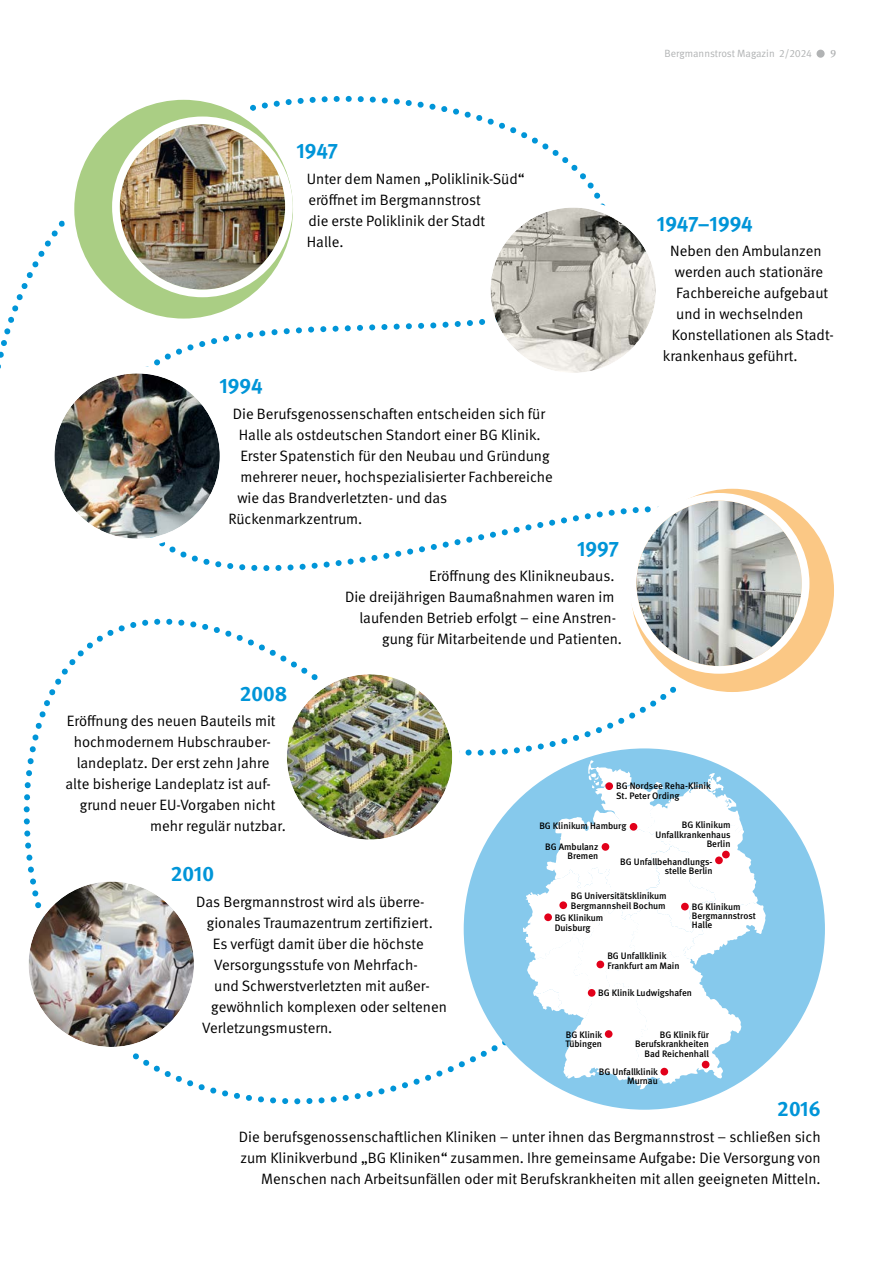
<style>
.page{position:relative;width:893px;height:1263px;background:#fff}
.page>*{position:absolute;margin:0;border:0;box-sizing:border-box;transform-origin:0 0}
.t1{font:700 21px "DGUV Meta";color:#0095d8}
.t2{font:15px/21px "DGUV Meta";color:#000;text-align:right}
.t3{font:10.5px "DGUV Meta";letter-spacing:-.005em;color:#b1b3b4}
.t4{font:500 10.5px "DGUV Meta Serif";color:#b1b3b4}
.t5{font:500 9.3px/9.3px "DGUV Meta";color:#000}
</style>
<div class="page">
<div style="left:816px;top:50px;width:9px;height:8px;background:#b1b3b4;border-radius:50%"></div>
<svg style="left:0;top:220px;width:88px;height:824px"></svg>
<svg style="left:250px;top:95px;width:356px;height:111px"></svg>
<svg style="left:146px;top:319px;width:448px;height:52px"></svg>
<svg style="left:383px;top:506px;width:276px;height:53px"></svg>
<svg style="left:434px;top:686px;width:242px;height:102px"></svg>
<svg style="left:0;top:431px;width:378px;height:589px"></svg>
<svg style="left:90px;top:923px;width:541px;height:187px"></svg>
<div style="left:464px;top:748px;width:361px;height:362px;background:#86c9ec;border-radius:50%"></div>
<svg style="left:523px;top:760px;width:243px;height:329px"></svg>
<div style="left:605px;top:782px;width:8px;height:8px;background:#e2001a;border-radius:50%"></div>
<div style="left:630px;top:823px;width:7px;height:8px;background:#e2001a;border-radius:50%"></div>
<div style="left:602px;top:843px;width:7px;height:8px;background:#e2001a;border-radius:50%"></div>
<div style="left:722px;top:851px;width:8px;height:7px;background:#e2001a;border-radius:50%"></div>
<div style="left:681px;top:903px;width:8px;height:7px;background:#e2001a;border-radius:50%"></div>
<div style="left:702px;top:1061px;width:7px;height:7px;background:#e2001a;border-radius:50%"></div>
<div style="left:559px;top:901px;width:8px;height:8px;background:#e2001a;border-radius:50%"></div>
<div style="left:544px;top:913px;width:8px;height:8px;background:#e2001a;border-radius:50%"></div>
<div style="left:605px;top:1030px;width:7px;height:8px;background:#e2001a;border-radius:50%"></div>
<div style="left:660px;top:1068px;width:8px;height:7px;background:#e2001a;border-radius:50%"></div>
<div style="left:596px;top:960px;width:8px;height:8px;background:#e2001a;border-radius:50%"></div>
<div style="left:588px;top:989px;width:7px;height:8px;background:#e2001a;border-radius:50%"></div>
<div style="left:715px;top:856px;width:8px;height:8px;background:#e2001a;border-radius:50%"></div>
<img style="left:490px;top:207px;width:166px;height:166px;border-radius:83px">
<div style="left:483px;top:200px;width:181px;height:181px;border:8px solid #fff;border-radius:50%"></div>
<img style="left:54px;top:373px;width:166px;height:166px;border-radius:83px">
<div style="left:47px;top:366px;width:180px;height:180px;border:8px solid #fff;border-radius:50%"></div>
<img style="left:29px;top:881px;width:165px;height:166px;border-radius:83px">
<div style="left:21px;top:874px;width:181px;height:180px;border:8px solid #fff;border-radius:50%"></div>
<img style="left:287px;top:674px;width:165px;height:166px;border-radius:83px">
<div style="left:279px;top:666px;width:181px;height:181px;border:8px solid #fff;border-radius:50%"></div>
<svg style="left:625px;top:483px;width:214px;height:214px;fill:#fbc885"></svg>
<div style="left:620px;top:478px;width:224px;height:224px;border:10px solid #fff;border-radius:50%"></div>
<img style="left:636px;top:501px;width:166px;height:165px;border-radius:83px">
<div style="left:629px;top:493px;width:180px;height:181px;border:8px solid #fff;border-radius:50%"></div>
<svg style="left:69px;top:95px;width:229px;height:229px;fill:#aace84"></svg>
<div style="left:64px;top:89px;width:240px;height:240px;border:10px solid #fff;border-radius:50%"></div>
<img style="left:120px;top:124px;width:165px;height:166px;border-radius:83px">
<div style="left:112px;top:117px;width:181px;height:180px;border:8px solid #fff;border-radius:50%"></div>
<h1 class="t1" style="left:296px;top:139px;width:43px">1947</h1>
<p class="t2" style="left:307px;top:168px;width:219px;text-align:left">Unter dem Namen „Poliklinik-Süd“ eröffnet im Bergmannstrost<br>die erste Poliklinik der Stadt<br>Halle.</p>
<h1 class="t1" style="left:219px;top:374px;width:45px">1994</h1>
<p class="t2" style="left:233px;top:403px;width:314px">Die Berufsgenossenschaften entscheiden sich für</p>
<p class="t2" style="left:239px;top:424px;width:303px">Halle als ostdeutschen Standort einer BG Klinik.</p>
<p class="t2" style="left:240px;top:445px;width:311px">Erster Spatenstich für den Neubau und Gründung</p>
<p class="t2" style="left:240px;top:466px;width:314px">mehrerer neuer, hochspezialisierter Fachbereiche</p>
<p class="t2" style="left:237px;top:487px;width:211px">wie das Brandverletzten- und das</p>
<p class="t2" style="left:228px;top:508px;width:135px">Rückenmarkzentrum.</p>
<h1 class="t1" style="left:577px;top:536px;width:43px">1997</h1>
<p class="t2" style="left:429px;top:566px;width:187px">Eröffnung des Klinikneubaus.</p>
<p class="t2" style="left:345px;top:587px;width:271px">Die dreijährigen Baumaßnahmen waren im</p>
<p class="t2" style="left:360px;top:608px;width:258px">laufenden Betrieb erfolgt – eine Anstren-</p>
<p class="t2" style="left:382px;top:629px;width:241px">gung für Mitarbeitende und Patienten.</p>
<p class="t3" style="left:665px;top:47px;width:149px">Bergmannstrost Magazin 2/2024</p>
<p class="t4" style="left:831px;top:47px;width:7px">9</p>
<h1 class="t1" style="left:657px;top:211px;width:98px">1947–1994</h1>
<p class="t2" style="left:670px;top:241px;width:153px">Neben den Ambulanzen</p>
<p class="t2" style="left:675px;top:262px;width:150px">werden auch stationäre</p>
<p class="t2" style="left:676px;top:283px;width:153px">Fachbereiche aufgebaut</p>
<p class="t2" style="left:676px;top:304px;width:129px">und in wechselnden</p>
<p class="t2" style="left:672px;top:325px;width:164px">Konstellationen als Stadt-</p>
<p class="t2" style="left:663px;top:346px;width:136px">krankenhaus geführt.</p>
<h1 class="t1" style="left:240px;top:681px;width:49px">2008</h1>
<p class="t2" style="left:67px;top:710px;width:210px">Eröffnung des neuen Bauteils mit</p>
<p class="t2" style="left:74px;top:731px;width:199px">hochmodernem Hubschrauber-</p>
<p class="t2" style="left:77px;top:752px;width:194px">landeplatz. Der erst zehn Jahre</p>
<p class="t2" style="left:66px;top:773px;width:207px">alte bisherige Landeplatz ist auf-</p>
<p class="t2" style="left:80px;top:794px;width:197px">grund neuer EU-Vorgaben nicht</p>
<p class="t2" style="left:150px;top:815px;width:137px">mehr regulär nutzbar.</p>
<h1 class="t1" style="left:171px;top:861px;width:45px">2010</h1>
<p class="t2" style="left:196px;top:891px;width:230px">Das Bergmannstrost wird als überre-</p>
<p class="t2" style="left:207px;top:912px;width:227px">gionales Traumazentrum zertifiziert.</p>
<p class="t2" style="left:213px;top:933px;width:212px">Es verfügt damit über die höchste</p>
<p class="t2" style="left:214px;top:954px;width:205px">Versorgungsstufe von Mehrfach-</p>
<p class="t2" style="left:214px;top:975px;width:217px">und Schwerstverletzten mit außer-</p>
<p class="t2" style="left:211px;top:996px;width:237px">gewöhnlich komplexen oder seltenen</p>
<p class="t2" style="left:202px;top:1017px;width:132px">Verletzungsmustern.</p>
<p class="t5" style="left:616px;top:782px;width:96px">BG Nordsee Reha-Klinik<br>St. Peter Ording</p>
<p class="t5" style="left:539px;top:822px;width:89px">BG Klinikum Hamburg</p>
<p class="t5" style="left:545px;top:842px;width:55px;text-align:right">BG Ambulanz<br>Bremen</p>
<p class="t5" style="left:655px;top:821px;width:77px;text-align:right">BG Klinikum<br>Unfallkrankenhaus<br>Berlin</p>
<p class="t5" style="left:620px;top:857px;width:94px;text-align:right">BG Unfallbehandlungs&shy;stelle Berlin</p>
<p class="t5" style="left:571px;top:892px;width:97px">BG Universitätsklinikum<br>Bergmannsheil Bochum</p>
<p class="t5" style="left:555px;top:914px;width:50px">BG Klinikum<br>Duisburg</p>
<p class="t5" style="left:692px;top:902px;width:65px">BG Klinikum<br>Bergmannstrost<br>Halle</p>
<p class="t5" style="left:607px;top:952px;width:74px">BG Unfallklinik<br>Frankfurt am Main</p>
<p class="t5" style="left:598px;top:989px;width:95px">BG Klinik Ludwigshafen</p>
<p class="t5" style="left:635px;top:1030px;width:75px;text-align:right">BG Klinik für<br>Berufskrankheiten<br>Bad Reichenhall</p>
<p class="t5" style="left:565px;top:1030px;width:38px">BG Klinik<br>Tübingen</p>
<p class="t5" style="left:599px;top:1067px;width:61px;text-align:right">BG Unfallklinik<br>Murnau</p>
<h1 class="t1" style="left:777px;top:1096px;width:45px">2016</h1>
<p class="t2" style="left:239px;top:1126px;width:583px">Die berufsgenossenschaftlichen Kliniken – unter ihnen das Bergmannstrost – schließen sich zum Klinikverbund „BG Kliniken“ zusammen. Ihre gemeinsame Aufgabe: Die Versorgung von<br>Menschen nach Arbeitsunfällen oder mit Berufskrankheiten mit allen geeigneten Mitteln.</p>
</div>
